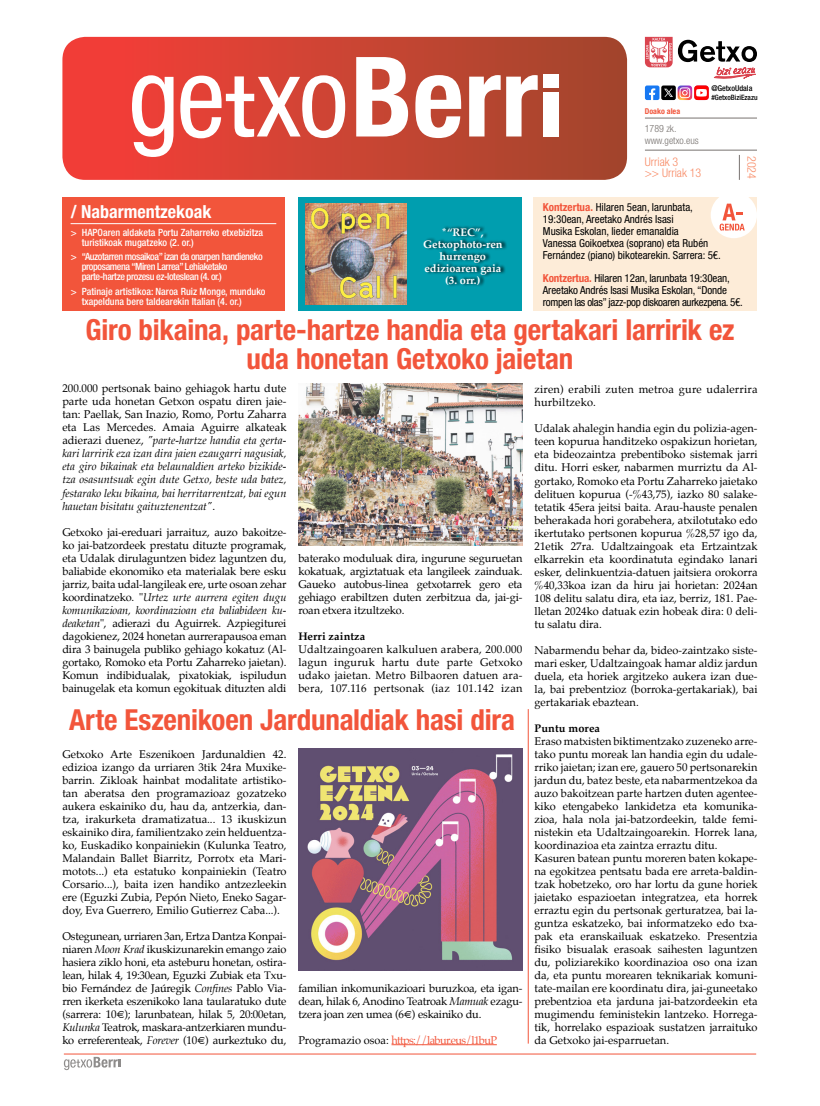
<style>
.page{position:relative;width:820px;height:1106px;background:#fff}
.page>*{position:absolute;margin:0;border:0;box-sizing:border-box;transform-origin:0 0}
.t1{font:700 condensed 29px/29px "Helvetica Neue LT Std";letter-spacing:-.01em;color:#f2553b;text-align:center}
.t2{font:700 condensed 18px "Helvetica Neue LT Std";color:#fff}
.t3{font:300 condensed 12px/11px "Helvetica Neue LT Std";color:#f88b66}
.t4{font:11px/13px "Palatino";color:#000;text-align:justify}
.t5{font:italic 11px/13px "Palatino";color:#000;text-align:justify}
.t6{font:condensed 11px/12px "Helvetica Neue LT Std";color:#000}
.t7{font:700 11px/12px "Palatino";color:#fff;text-align:center}
.t8{font:11px/13px "Palatino";letter-spacing:.02em;color:#000}
.t9{font:11px "Palatino";letter-spacing:-.06em;color:#f2553b}
.t10{font:700 11px "Palatino";letter-spacing:.01em;color:#000}
.t11{font:500 condensed 10px/10px "Helvetica Neue LT Std";color:#fff}
.t12{font:500 condensed 10px/10px "Helvetica Neue LT Std";letter-spacing:-.04em;color:#fff}
.t13{font:300 condensed 10px/12px "Helvetica Neue LT Std";color:#787370}
.t14{font:500 condensed 8px "Helvetica Neue LT Std";color:#000}
.t15{font:700 condensed 8px "Helvetica Neue LT Std";color:#f2553b}
.t16{font:500 condensed 7.4px "Helvetica Neue LT Std";color:#000}
.s1{font-weight:700;color:#f2553b}
.s2{font-style:normal}
.s3{font-style:italic}
.s4{color:#000}
</style>
<div class="page">
<svg style="left:64px;top:1056px;width:56px;height:14px"></svg>
<hr style="left:64px;top:1053px;width:691px;height:1px;background:#f2553b">
<div style="left:62px;top:198px;width:223px;height:113px;background:#f2553b"></div>
<hr style="left:71px;top:223px;width:205px;height:1px;background:#fff">
<svg style="left:644px;top:37px;width:112px;height:63px"></svg>
<hr style="left:644px;top:118px;width:112px;height:1px;background:#787370">
<svg style="left:738px;top:155px;width:1px;height:25px"></svg>
<hr style="left:644px;top:150px;width:112px;height:1px;background:#787370">
<div style="left:533px;top:198px;width:223px;height:113px;background:#fdecd8"></div>
<div style="left:710px;top:192px;width:46px;height:46px;background:#fff;border-radius:50%"></div>
<svg style="left:719px;top:204px;width:25px;height:27px"></svg>
<svg style="left:62px;top:37px;width:564px;height:143px;background:#cb4535"></svg>
<svg style="left:132px;top:75px;width:41px;height:82px"></svg>
<svg style="left:180px;top:75px;width:165px;height:63px"></svg>
<svg style="left:356px;top:57px;width:52px;height:79px"></svg>
<svg style="left:415px;top:75px;width:46px;height:63px"></svg>
<svg style="left:469px;top:75px;width:31px;height:61px"></svg>
<svg style="left:506px;top:75px;width:31px;height:61px"></svg>
<div style="left:543px;top:75px;width:16px;height:13px;background:#fff"></div>
<div style="left:543px;top:92px;width:15px;height:44px;background:#fff"></div>
<div style="left:298px;top:198px;width:223px;height:113px;background:#009eaf"></div>
<svg style="left:424px;top:226px;width:83px;height:60px"></svg>
<hr style="left:391px;top:1044px;width:105px;height:1px;background:#f2553b">
<img style="left:298px;top:383px;width:224px;height:162px">
<img style="left:298px;top:748px;width:224px;height:222px">
<img style="left:305px;top:204px;width:101px;height:101px">
<hr style="left:527px;top:709px;width:1px;height:334px;background:#f2553b">
<p class="t14" style="left:711px;top:84px;width:43px">@GetxoUdala</p>
<p class="t15" style="left:644px;top:106px;width:37px">Doako alea</p>
<p class="t13" style="left:644px;top:122px;width:55px">1789 zk. www.getxo.eus</p>
<p class="t16" style="left:711px;top:93px;width:48px">#GetxoBiziEzazu</p>
<h2 class="t2" style="left:71px;top:200px;width:142px">/ Nabarmentzekoak</h2>
<p class="t11" style="left:82px;top:227px;width:183px;text-indent:-11px">&gt; HAPOaren aldaketa Portu Zaharreko etxebizitza turistikoak mugatzeko (2. or.)</p>
<p class="t12" style="left:82px;top:252px;width:182px;text-indent:-11px">&gt; “Auzotarren mosaikoa” izan da onarpen handieneko proposamena “Miren Larrea” Lehiaketako parte-hartze prozesu ez-loteslean (4. or.)</p>
<p class="t11" style="left:82px;top:286px;width:185px;text-indent:-11px">&gt; Patinaje artistikoa: Naroa Ruiz Monge, munduko txapelduna bere taldearekin Italian (4. or.)</p>
<p class="t7" style="left:423px;top:226px;width:81px">*“REC”,<br>Getxophoto-ren hurrengo edizioaren gaia (3. orr.)</p>
<p class="t3" style="left:644px;top:156px;width:58px">Urriak 3<br>&gt;&gt; Urriak 13</p>
<p class="t3" style="left:756px;top:156px;width:25px;rotate:90deg">2024</p>
<p class="t6" style="left:542px;top:201px;width:179px"><span class="s1">Kontzertua.</span> Hilaren 5ean, larunbata, 19:30ean, Areetako Andrés Isasi<br>Musika Eskolan, lieder emanaldia<br>Vanessa Goikoetxea (soprano) eta Rubén Fernández (piano) bikotearekin. Sarrera: 5€.</p>
<p class="t6" style="left:542px;top:272px;width:201px"><span class="s1">Kontzertua.</span> Hilaren 12an, larunbata 19:30ean,<br>Areetako Andrés Isasi Musika Eskolan, “Donde rompen las olas” jazz-pop diskoaren aurkezpena. 5€.</p>
<h1 class="t1" style="left:85px;top:315px;width:650px">Giro bikaina, parte-hartze handia eta gertakari larririk ez uda honetan Getxoko jaietan</h1>
<p class="t5" style="left:62px;top:382px;width:225px"><span class="s2">200.000 pertsonak baino gehiagok hartu dute parte uda honetan Getxon ospatu diren jaie&shy;tan: Paellak, San Inazio, Romo, Portu Zaharra eta Las Mercedes. Amaia Aguirre alkateak adierazi duenez,</span> "parte-hartze handia eta gerta&shy;kari larririk eza izan dira jaien ezaugarri nagusiak, eta giro bikainak eta belaunaldien arteko bizikide&shy;tza osasuntsuak egin dute Getxo, beste uda batez, festarako leku bikaina, bai herritarrentzat, bai egun hauetan bisitatu gaituztenentzat"<span class="s2">.</span></p>
<p class="t4" style="left:62px;top:525px;width:225px">Getxoko jai-ereduari jarraituz, auzo bakoitze&shy;ko jai-batzordeek prestatu dituzte programak, eta Udalak dirulaguntzen bidez laguntzen du, baliabide ekonomiko eta materialak bere esku jarriz, baita udal-langileak ere, urte osoan zehar koordinatzeko. "<span class="s3">Urtez urte aurrera egiten dugu komunikazioan, koordinazioan eta baliabideen ku&shy;deaketan</span>", adierazi du Aguirrek. Azpiegiturei dagokienez, 2024 honetan aurrerapausoa eman dira 3 bainugela publiko gehiago kokatuz (Al&shy;gortako, Romoko eta Portu Zaharreko jaietan).<br>Komun indibidualak, pixatokiak, ispiludun bainugelak eta komun egokituak dituzten aldi</p>
<p class="t4" style="left:298px;top:551px;width:225px">baterako moduluak dira, ingurune seguruetan kokatuak, argiztatuak eta langileek zainduak.<br>Gaueko autobus-linea getxotarrek gero eta gehiago erabiltzen duten zerbitzua da, jai-gi&shy;roan etxera itzultzeko.</p>
<p class="t10" style="left:298px;top:627px;width:69px">Herri zaintza</p>
<p class="t4" style="left:298px;top:642px;width:225px">Udaltzaingoaren kalkuluen arabera, 200.000 lagun inguruk hartu dute parte Getxoko udako jaietan. Metro Bilbaoren datuen ara&shy;bera, 107.116 pertsonak (iaz 101.142 izan</p>
<h1 class="t1" style="left:69px;top:704px;width:447px">Arte Eszenikoen Jardunaldiak hasi dira</h1>
<p class="t4" style="left:62px;top:747px;width:225px">Getxoko Arte Eszenikoen Jardunaldien 42. edizioa izango da urriaren 3tik 24ra Muxike&shy;barrin. Zikloak hainbat modalitate artistiko&shy;tan aberatsa den programazioaz gozatzeko aukera eskainiko du, hau da, antzerkia, dan&shy;tza, irakurketa dramatizatua... 13 ikuskizun eskainiko dira, familientzako zein helduentza&shy;ko, Euskadiko konpainiekin (Kulunka Teatro, Malandain Ballet Biarritz, Porrotx eta Mari&shy;motots...) eta estatuko konpainiekin (Teatro Corsario...), baita izen handiko antzezleekin ere (Eguzki Zubia, Pepón Nieto, Eneko Sagar&shy;doy, Eva Guerrero, Emilio Gutierrez Caba...).</p>
<p class="t4" style="left:62px;top:929px;width:225px">Ostegunean, urriaren 3an, Ertza Dantza Konpai&shy;niaren <span class="s3">Moon Krad</span> ikuskizunarekin emango zaio hasiera ziklo honi, eta asteburu honetan, ostira&shy;lean, hilak 4, 19:30ean, Eguzki Zubiak eta Txu&shy;bio Fernández de Jaúregik <span class="s3">Confines</span> Pablo Via&shy;rren ikerketa eszenikoko lana taularatuko dute (sarrera: 10€); larunbatean, hilak 5, 20:00etan, <span class="s3">Kulunka</span> Teatrok, maskara-antzerkiaren mundu&shy;ko erreferenteak, <span class="s3">Forever</span> (10€) aurkeztuko du,</p>
<p class="t4" style="left:298px;top:981px;width:225px">familian inkomunikazioari buruzkoa, eta igan&shy;dean, hilak 6, Anodino Teatroak <span class="s3">Mamuak</span> ezagu&shy;tzera joan zen umea (6€) eskainiko du.</p>
<p class="t9" style="left:298px;top:1030px;width:200px"><span class="s4">Programazio osoa:</span> https://labur.eus/l1buP</p>
<p class="t8" style="left:534px;top:383px;width:224px">ziren) erabili zuten metroa gure udalerrira hurbiltzeko.</p>
<p class="t4" style="left:534px;top:422px;width:224px">Udalak ahalegin handia egin du polizia-agen&shy;teen kopurua handitzeko ospakizun horietan, eta bideozaintza prebentiboko sistemak jarri ditu. Horri esker, nabarmen murriztu da Al&shy;gortako, Romoko eta Portu Zaharreko jaietako delituen kopurua (-%43,75), iazko 80 salake&shy;tetatik 45era jeitsi baita. Arau-hauste penalen beherakada hori gorabehera, atxilotutako edo ikertutako pertsonen kopurua %28,57 igo da, 21etik 27ra. Udaltzaingoak eta Ertzaintzak elkarrekin eta koordinatuta egindako lanari esker, delinkuentzia-datuen jaitsiera orokorra %40,33koa izan da hiru jai horietan: 2024an 108 delitu salatu dira, eta iaz, berriz, 181. Pae&shy;lletan 2024ko datuak ezin hobeak dira: 0 deli&shy;tu salatu dira.</p>
<p class="t4" style="left:534px;top:643px;width:224px">Nabarmendu behar da, bideo-zaintzako siste&shy;mari esker, Udaltzaingoak hamar aldiz jardun duela, eta horiek argitzeko aukera izan due&shy;la, bai prebentzioz (borroka-gertakariak), bai gertakariak ebaztean.</p>
<p class="t10" style="left:534px;top:718px;width:67px">Puntu morea</p>
<p class="t4" style="left:534px;top:734px;width:224px;text-align:left">Eraso matxisten biktimentzako zuzeneko arre&shy;tako puntu moreak lan handia egin du udale&shy;rriko jaietan; izan ere, gauero 50 pertsonarekin jardun du, batez beste, eta nabarmentzekoa da auzo bakoitzean parte hartzen duten agentee&shy;kiko etengabeko lankidetza eta komunika&shy;zioa, hala nola jai-batzordeekin, talde femi&shy;nistekin eta Udaltzaingoarekin. Horrek lana, koordinazioa eta zaintza erraztu ditu.<br>Kasuren batean puntu moreren baten kokape&shy;na egokitzea pentsatu bada ere arreta-baldin&shy;tzak hobetzeko, oro har lortu da gune horiek jaietako espazioetan integratzea, eta horrek erraztu egin du pertsonak gerturatzea, bai la&shy;guntza eskatzeko, bai informatzeko edo txa&shy;pak eta eranskailuak eskatzeko. Presentzia fisiko bisualak erasoak saihesten laguntzen du, poliziarekiko koordinazioa oso ona izan da, eta puntu morearen teknikariak komuni&shy;tate-mailan ere koordinatu dira, jai-guneetako prebentzioa eta jarduna jai-batzordeekin eta mugimendu feministekin lantzeko. Horrega&shy;tik, horrelako espazioak sustatzen jarraituko da Getxoko jai-esparruetan.</p>
</div>
